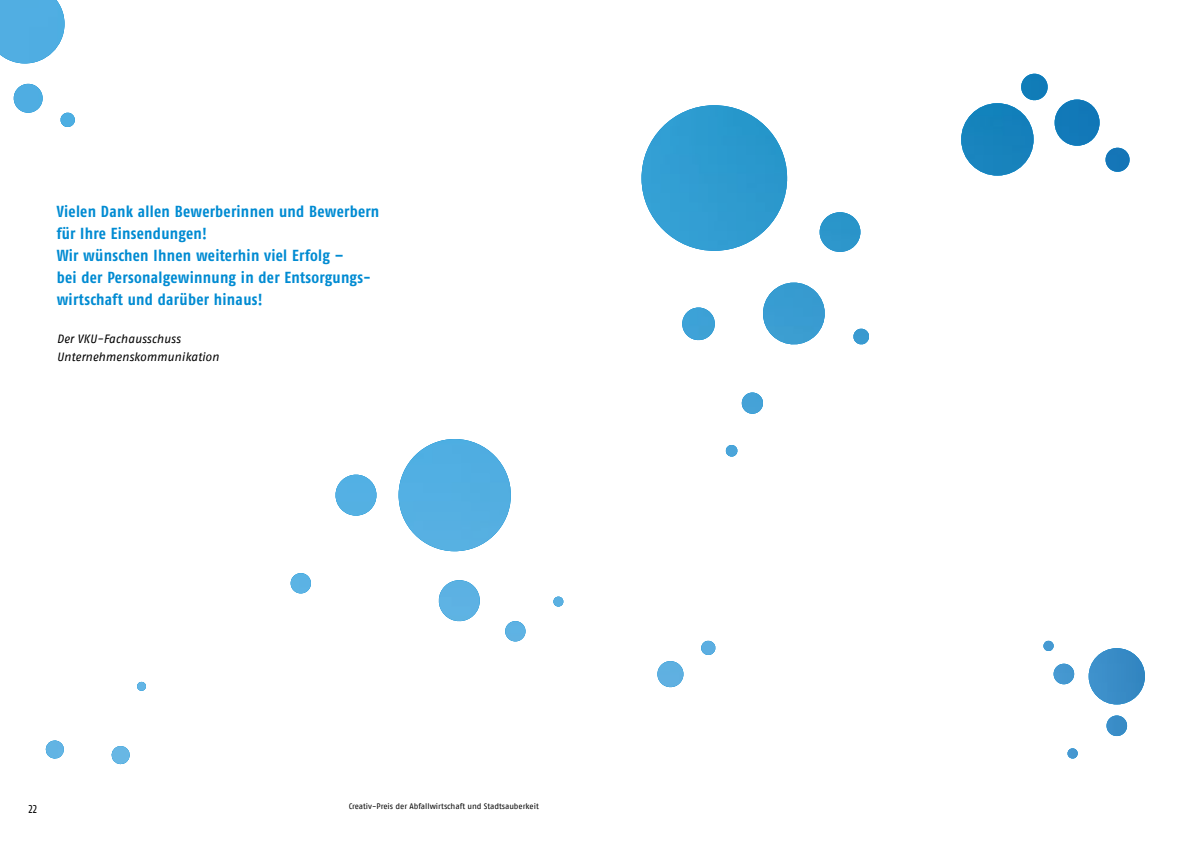
<style>
.page{position:relative;width:1191px;height:842px;background:#fff}
.page>*{position:absolute;margin:0;border:0;box-sizing:border-box;transform-origin:0 0}
.t1{font:700 16px/22px "Fago Co Lf";letter-spacing:.02em;color:#008bd2}
.t2{font:italic 12px/18px "Fago No Regular Tf";letter-spacing:-.005em;color:#000}
.t3{font:12px "Fago Co Lf";color:#000}
.t4{font:8px "Fago No Regular Tf";color:#000}
</style>
<div class="page">
<svg style="left:45px;top:641px;width:1100px;height:124px"></svg>
<img style="left:290px;top:402px;width:760px;height:239px">
<img style="left:641px;top:73px;width:489px;height:329px">
<img style="left:0;top:0;width:75px;height:127px">
<p class="t1" style="left:57px;top:200px;width:324px">Vielen Dank allen Bewerberinnen und Bewerbern für Ihre Einsendungen!<br>Wir wünschen Ihnen weiterhin viel Erfolg –<br>bei der Personalgewinnung in der Entsorgungs&shy;wirtschaft und darüber hinaus!</p>
<p class="t2" style="left:57px;top:330px;width:164px">Der VKU-Fachausschuss<br>Unternehmenskommunikation</p>
<p class="t3" style="left:28px;top:802px;width:10px">22</p>
<p class="t4" style="left:349px;top:801px;width:192px">Creativ-Preis der Abfallwirtschaft und Stadtsauberkeit</p>
</div>
